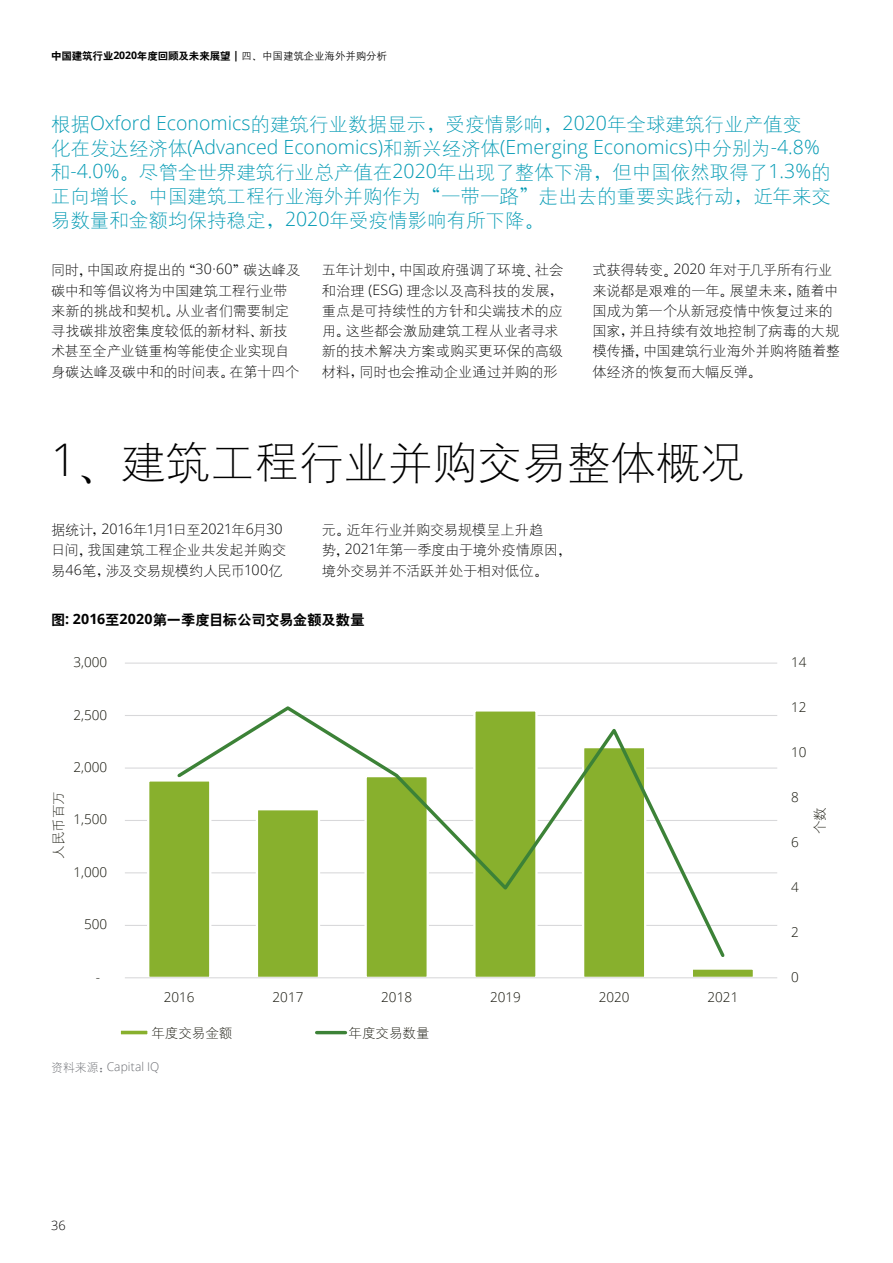
<style>
.page{position:relative;width:893px;height:1263px;background:#fff}
.page>*{position:absolute;margin:0;border:0;box-sizing:border-box;transform-origin:0 0}
.t1{font:45px "H Yg 1 gj";letter-spacing:-.01em;color:#000}
.t2{font:19.5px/24px "H Yg 1 gj";color:#0099b3;text-align:justify}
.t3{font:300 19.5px "Open Sans";color:#0099b3}
.t4{font:14.25px/20.2px "H Yg 1 gj";letter-spacing:-.01em;color:#000}
.t5{font:14.25px "H Yb 2 gj";letter-spacing:-.005em;color:#000}
.t6{font:300 14.25px "Open Sans";letter-spacing:-.01em;color:#000}
.t7{font:300 13.5px "Open Sans";color:#121208}
.t8{font:13.5px "H Yg 1 gj";color:#121208}
.t9{font:300 12.75px "Open Sans";color:#000}
.t10{font:300 12px "Open Sans";letter-spacing:.005em;color:#6a6c71}
.t11{font:10.5px "H Yb 2 gj";letter-spacing:-.01em;color:#000}
.s1{font-family:"Open Sans";font-weight:700}
.s2{font-family:"H Yg 2 gj"}
.s3{font-family:"H Yb 1 gj"}
.s4{font-family:"Open Sans";font-weight:300}
.s5{font-family:"H Ya 6 gj"}
.s6{font-family:"H Yg 1 gj";font-weight:400}
.s7{font-family:"H Ya 6 gj";font-weight:400}
</style>
<div class="page">
<hr style="left:125px;top:925px;width:652px;height:1px;background:#d8d8da">
<hr style="left:125px;top:872px;width:652px;height:1px;background:#d8d8da">
<hr style="left:125px;top:820px;width:652px;height:1px;background:#d8d8da">
<hr style="left:125px;top:767px;width:652px;height:2px;background:#d8d8da">
<hr style="left:125px;top:715px;width:652px;height:1px;background:#d8d8da">
<hr style="left:125px;top:662px;width:652px;height:2px;background:#d8d8da">
<div style="left:148px;top:780px;width:62px;height:198px;background:#88b02d"></div>
<div style="left:147px;top:779px;width:64px;height:200px;border:2px solid #fff"></div>
<div style="left:257px;top:809px;width:62px;height:169px;background:#88b02d"></div>
<div style="left:256px;top:808px;width:64px;height:171px;border:2px solid #fff"></div>
<div style="left:366px;top:776px;width:62px;height:202px;background:#88b02d"></div>
<div style="left:474px;top:710px;width:62px;height:268px;background:#88b02d"></div>
<div style="left:583px;top:747px;width:62px;height:231px;background:#88b02d"></div>
<div style="left:692px;top:968px;width:62px;height:10px;background:#88b02d"></div>
<div style="left:691px;top:967px;width:64px;height:12px;border:2px solid #fff"></div>
<hr style="left:125px;top:977px;width:652px;height:1px;background:#d8d8da">
<svg style="left:174px;top:706px;width:553px;height:254px"></svg>
<div style="left:119px;top:1028px;width:31px;height:9px;background:#88b02d;border:2px solid #fff"></div>
<hr style="left:317px;top:1031px;width:28px;height:3px;background:#3c8237">
<p class="t11" style="left:51px;top:51px;width:338px">中国建筑行业<span class="s1">2020</span>年度回顾及未来展望 <span class="s1">|</span> <span class="s2">四</span><span class="s3">、</span><span class="s2">中国建筑企业海外并购分析</span></p>
<h2 class="t2" style="left:51px;top:112px;width:753px">根据<span class="s4">Oxford Economics</span>的建筑行业数据显示<span class="s5">，</span>受疫情影响<span class="s5">，</span><span class="s4">2020</span>年全球建筑行业产值变</h2>
<h2 class="t3" style="left:51px;top:134px;width:770px"><span class="s6">化在发达经济体</span>(Advanced Economics)<span class="s6">和新兴经济体</span>(Emerging Economics)<span class="s6">中分别为</span>-4.8%</h2>
<h2 class="t2" style="left:51px;top:160px;width:781px">和<span class="s4">-4.0%</span><span class="s5">。</span>尽管全世界建筑行业总产值在<span class="s4">2020</span>年出现了整体下滑<span class="s5">，</span>但中国依然取得了<span class="s4">1.3%</span>的正向增长<span class="s5">。</span>中国建筑工程行业海外并购作为<span class="s5">“</span>一带一路<span class="s5">”</span>走出去的重要实践行动<span class="s5">，</span>近年来交易数量和金额均保持稳定<span class="s5">，</span><span class="s4">2020</span>年受疫情影响有所下降<span class="s5">。</span></h2>
<p class="t4" style="left:51px;top:260px;width:251px">同时<span class="s5">，</span>中国政府提出的<span class="s5">“</span><span class="s4">30·60</span><span class="s5">”</span>碳达峰及碳中和等倡议将为中国建筑工程行业带来新的挑战和契机<span class="s5">。</span>从业者们需要制定寻找碳排放密集度较低的新材料<span class="s5">、</span>新技术甚至全产业链重构等能使企业实现自身碳达峰及碳中和的时间表<span class="s5">。</span>在第十四个</p>
<p class="t4" style="left:322px;top:260px;width:243px">五年计划中<span class="s5">，</span>中国政府强调了环境<span class="s5">、</span>社会和治理 <span class="s4">(ESG)</span> 理念以及高科技的发展<span class="s5">，</span>重点是可持续性的方针和尖端技术的应用<span class="s5">。</span>这些都会激励建筑工程从业者寻求新的技术解决方案或购买更环保的高级材料<span class="s5">，</span>同时也会推动企业通过并购的形</p>
<p class="t4" style="left:592px;top:260px;width:249px">式获得转变<span class="s5">。</span><span class="s4">2020</span> 年对于几乎所有行业来说都是艰难的一年<span class="s5">。</span>展望未来<span class="s5">，</span>随着中国成为第一个从新冠疫情中恢复过来的国家<span class="s5">，</span>并且持续有效地控制了病毒的大规模传播<span class="s5">，</span>中国建筑行业海外并购将随着整体经济的恢复而大幅反弹<span class="s5">。</span></p>
<h1 class="t1" style="left:51px;top:440px;width:695px"><span class="s4">1</span><span class="s5">、</span>建筑工程行业并购交易整体概况</h1>
<p class="t6" style="left:51px;top:519px;width:233px"><span class="s6">据统计</span><span class="s7">，</span>2016<span class="s6">年</span>1<span class="s6">月</span>1<span class="s6">日至</span>2021<span class="s6">年</span>6<span class="s6">月</span>30</p>
<p class="t4" style="left:51px;top:540px;width:237px">日间<span class="s5">，</span>我国建筑工程企业共发起并购交易<span class="s4">46</span>笔<span class="s5">，</span>涉及交易规模约人民币<span class="s4">100</span>亿</p>
<p class="t4" style="left:322px;top:520px;width:251px">元<span class="s5">。</span>近年行业并购交易规模呈上升趋<br>势<span class="s5">，</span><span class="s4">2021</span>年第一季度由于境外疫情原因<span class="s5">，</span>境外交易并不活跃并处于相对低位<span class="s5">。</span></p>
<p class="t5" style="left:51px;top:613px;width:315px">图<span class="s1">: 2016</span>至<span class="s1">2020</span>第一季度目标公司交易金额及数量</p>
<p class="t7" style="left:74px;top:653px;width:35px">3,000</p>
<p class="t7" style="left:74px;top:705px;width:35px">2,500</p>
<p class="t8" style="left:52px;top:858px;width:69px;rotate:-90deg">人民币百万</p>
<p class="t7" style="left:74px;top:758px;width:35px">2,000</p>
<p class="t7" style="left:74px;top:810px;width:35px">1,500</p>
<p class="t7" style="left:74px;top:863px;width:35px">1,000</p>
<p class="t7" style="left:84px;top:915px;width:25px">500</p>
<p class="t7" style="left:96px;top:968px;width:6px">-</p>
<p class="t7" style="left:164px;top:988px;width:32px">2016</p>
<p class="t7" style="left:273px;top:988px;width:32px">2017</p>
<p class="t7" style="left:381px;top:988px;width:32px">2018</p>
<p class="t7" style="left:490px;top:988px;width:32px">2019</p>
<p class="t7" style="left:599px;top:988px;width:32px">2020</p>
<p class="t7" style="left:707px;top:988px;width:32px">2021</p>
<p class="t8" style="left:151px;top:1026px;width:82px">年度交易金额</p>
<p class="t8" style="left:348px;top:1026px;width:82px">年度交易数量</p>
<p class="t10" style="left:51px;top:1058px;width:110px"><span class="s6">资料来源</span><span class="s7">：</span>Capital IQ</p>
<p class="t7" style="left:791px;top:653px;width:17px">14</p>
<p class="t7" style="left:791px;top:698px;width:17px">12</p>
<p class="t7" style="left:791px;top:743px;width:17px">10</p>
<p class="t7" style="left:791px;top:788px;width:9px">8</p>
<p class="t7" style="left:791px;top:833px;width:9px">6</p>
<p class="t7" style="left:791px;top:878px;width:9px">4</p>
<p class="t7" style="left:791px;top:923px;width:9px">2</p>
<p class="t7" style="left:791px;top:968px;width:9px">0</p>
<p class="t8" style="left:813px;top:834px;width:28px;rotate:-90deg">个数</p>
<p class="t9" style="left:51px;top:1216px;width:16px">36</p>
</div>
